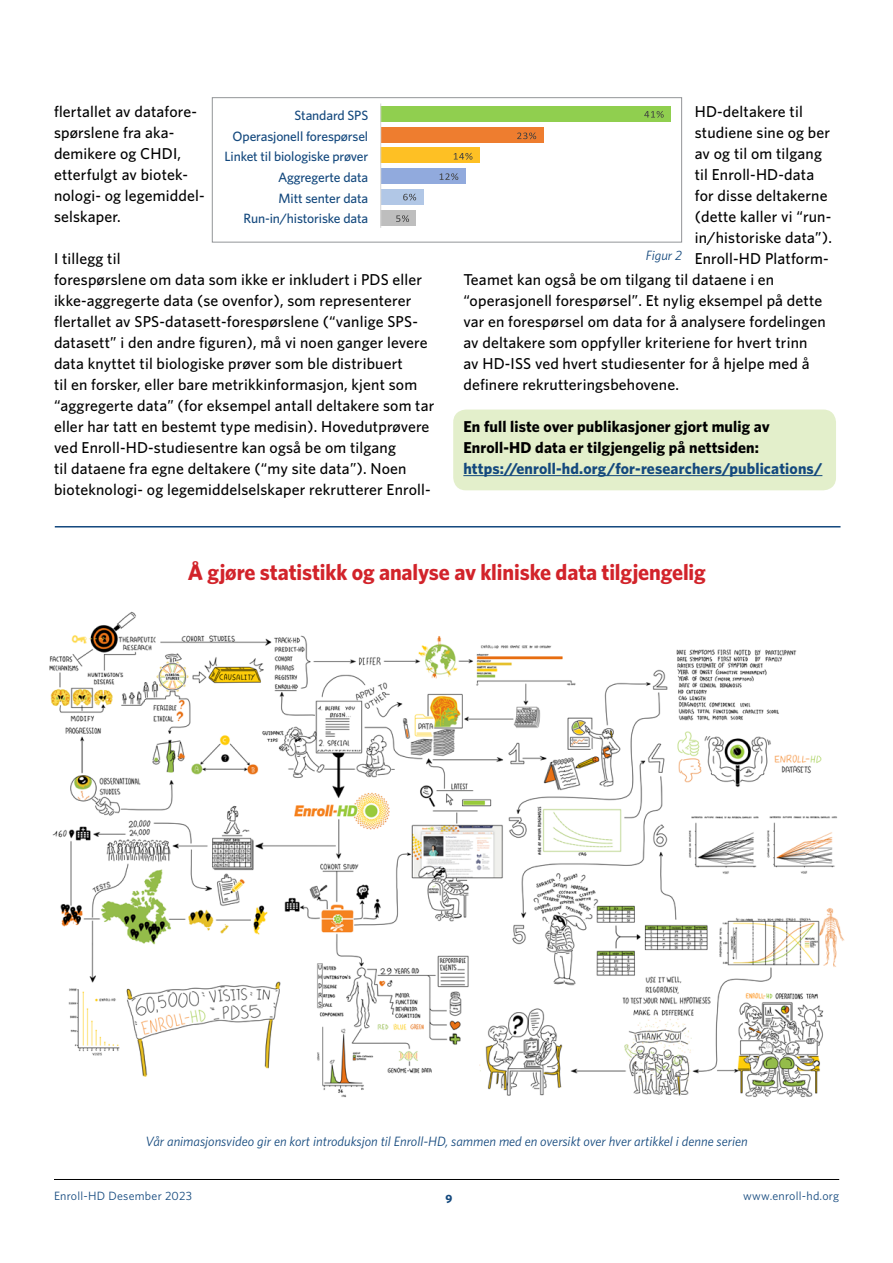
<style>
.page{position:relative;width:893px;height:1263px;background:#fff}
.page>*{position:absolute;margin:0;border:0;box-sizing:border-box;transform-origin:0 0}
.t1{font:700 22.5px "Whitney";letter-spacing:-.005em;color:#d2232a}
.t2{font:500 15.75px/21px "Whitney";letter-spacing:.01em;color:#000}
.t3{font:700 15.75px/21px "Whitney";letter-spacing:.01em;color:#000}
.t4{font:700 15.75px "Whitney";letter-spacing:.01em;color:#13487d}
.t5{font:500 13.5px/20.7px "Whitney";letter-spacing:-.01em;color:#13487d;text-align:right}
.t6{font:italic 13.5px "Whitney";color:#13487d}
.t7{font:12px "Whitney";letter-spacing:.02em;color:#13487d}
.t8{font:700 12px "Whitney";color:#13487d}
</style>
<div class="page">
<hr style="left:54px;top:1179px;width:785px;height:1px;background:#000">
<div style="left:453px;top:410px;width:383px;height:80px;background:#e3efcb;border-radius:13px"></div>
<hr style="left:463px;top:475px;width:359px;height:1px;background:#13487d">
<img style="left:49px;top:611px;width:796px;height:487px">
<div style="left:212px;top:97px;width:470px;height:145px;border:1px solid #939598"></div>
<div style="left:381px;top:210px;width:35px;height:15px;background:#bebebe"></div>
<div style="left:381px;top:189px;width:42px;height:15px;background:#b1c7e6"></div>
<div style="left:381px;top:168px;width:85px;height:16px;background:#91aadd"></div>
<div style="left:381px;top:148px;width:99px;height:15px;background:#fec024"></div>
<div style="left:381px;top:127px;width:163px;height:15px;background:#ee7d2f"></div>
<div style="left:381px;top:106px;width:290px;height:16px;background:#90cf4f"></div>
<hr style="left:380px;top:104px;width:1px;height:124px;background:#d8d8d8">
<svg style="left:396px;top:215px;width:13px;height:7px"></svg>
<svg style="left:403px;top:194px;width:13px;height:6px"></svg>
<svg style="left:440px;top:173px;width:18px;height:7px"></svg>
<svg style="left:454px;top:153px;width:18px;height:7px"></svg>
<svg style="left:517px;top:132px;width:19px;height:7px"></svg>
<svg style="left:644px;top:111px;width:20px;height:7px"></svg>
<hr style="left:55px;top:526px;width:785px;height:1px;background:#13487d">
<p class="t2" style="left:54px;top:101px;width:152px">flertallet av datafore&shy;spørslene fra aka&shy;demikere og CHDI, etterfulgt av biotek&shy;nologi- og legemiddel&shy;selskaper.</p>
<p class="t2" style="left:54px;top:248px;width:382px">I tillegg til<br>forespørslene om data som ikke er inkludert i PDS eller ikke-aggregerte data (se ovenfor), som representerer flertallet av SPS-datasett-forespørslene (“vanlige SPS&shy;datasett” i den andre figuren), må vi noen ganger levere data knyttet til biologiske prøver som ble distribuert<br>til en forsker, eller bare metrikkinformasjon, kjent som “aggregerte data” (for eksempel antall deltakere som tar eller har tatt en bestemt type medisin). Hovedutprøvere ved Enroll-HD-studiesentre kan også be om tilgang<br>til dataene fra egne deltakere (“my site data”). Noen bioteknologi- og legemiddelselskaper rekrutterer Enroll-</p>
<p class="t5" style="left:224px;top:105px;width:145px">Standard SPS<br>Operasjonell forespørsel<br>Linket til biologiske prøver<br>Aggregerte data<br>Mitt senter data<br>Run-in/historiske data</p>
<p class="t2" style="left:695px;top:101px;width:110px">HD-deltakere til</p>
<p class="t2" style="left:695px;top:122px;width:137px">studiene sine og ber</p>
<p class="t2" style="left:695px;top:143px;width:129px">av og til om tilgang</p>
<p class="t2" style="left:695px;top:164px;width:121px">til Enroll-HD-data</p>
<p class="t2" style="left:695px;top:185px;width:134px">for disse deltakerne</p>
<p class="t2" style="left:695px;top:206px;width:138px">(dette kaller vi “run-</p>
<p class="t2" style="left:695px;top:227px;width:139px">in/historiske data”).</p>
<p class="t2" style="left:695px;top:248px;width:136px">Enroll-HD Platform-</p>
<p class="t2" style="left:463px;top:269px;width:312px">Teamet kan også be om tilgang til dataene i en</p>
<p class="t2" style="left:463px;top:290px;width:360px">“operasjonell forespørsel”. Et nylig eksempel på dette</p>
<p class="t2" style="left:463px;top:311px;width:364px">var en forespørsel om data for å analysere fordelingen</p>
<p class="t2" style="left:463px;top:332px;width:346px">av deltakere som oppfyller kriteriene for hvert trinn</p>
<p class="t2" style="left:463px;top:353px;width:348px">av HD-ISS ved hvert studiesenter for å hjelpe med å</p>
<p class="t2" style="left:463px;top:374px;width:217px">definere rekrutteringsbehovene.</p>
<p class="t3" style="left:463px;top:416px;width:308px">En full liste over publikasjoner gjort mulig av<br>Enroll-HD data er tilgjengelig på nettsiden:</p>
<p class="t4" style="left:463px;top:458px;width:361px">https://enroll-hd.org/for-researchers/publications/</p>
<p class="t6" style="left:646px;top:246px;width:38px">Figur 2</p>
<h1 class="t1" style="left:188px;top:557px;width:519px">Å gjøre statistikk og analyse av kliniske data tilgjengelig</h1>
<p class="t6" style="left:146px;top:1132px;width:604px">Vår animasjonsvideo gir en kort introduksjon til Enroll-HD, sammen med en oversikt over hver artikkel i denne serien</p>
<p class="t7" style="left:54px;top:1188px;width:140px">Enroll-HD Desember 2023</p>
<p class="t7" style="left:743px;top:1188px;width:97px">www.enroll-hd.org</p>
<p class="t8" style="left:445px;top:1191px;width:8px">9</p>
</div>
